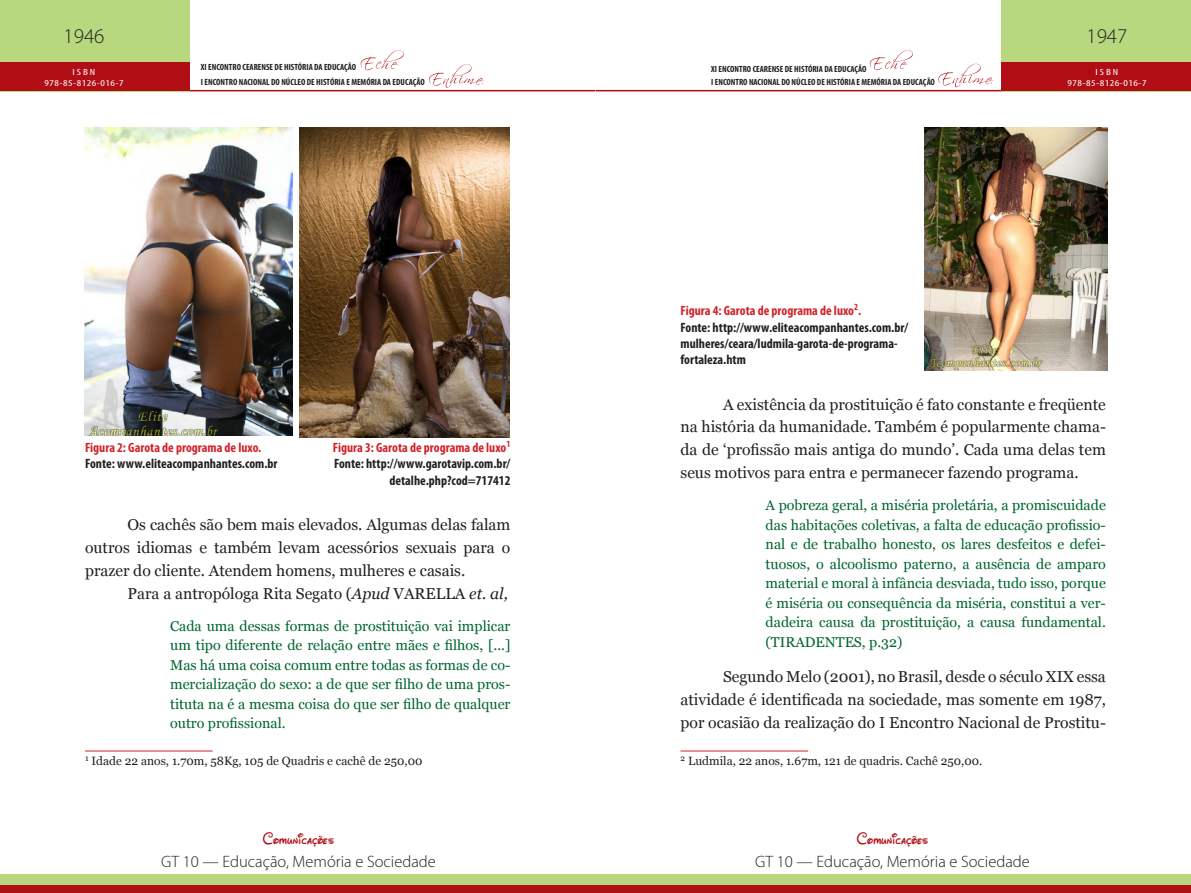
<style>
.page{position:relative;width:1191px;height:893px;background:#fff}
.page>*{position:absolute;margin:0;border:0;box-sizing:border-box;transform-origin:0 0}
.t1{font:300 21px "Myriad Pro";color:#231f20}
.t2{font:300 16.5px "Myriad Pro";color:#231f20}
.t3{font:16.5px "Waltograph";letter-spacing:.01em;color:#b00d15}
.t4{font:15.75px/22.8px "Georgia";color:#231f20;text-align:justify}
.RECUO{font:14.25px/19.5px "Georgia";color:#00652e;text-align:justify}
.LEGENDA{font:700 condensed 13.5px/16.2px "Myriad Pro";color:#231f20}
.LEGENDA-2{font:700 condensed 13.5px "Myriad Pro";color:#d1232a}
.RODAPÉ{font:12px "Georgia";color:#231f20}
.t5{font:700 condensed 9px/15px "Myriad Pro";color:#231f20}
.t6{font:condensed 9px/10.8px "Myriad Pro";letter-spacing:.04em;color:#fff;text-align:center;scale:1.3 1}
.s1{font-style:italic}
</style>
<div class="page">
<hr style="left:189px;top:90px;width:406px;height:1px;background:#b00d15">
<hr style="left:595px;top:90px;width:407px;height:1px;background:#b00d15">
<div style="left:0;top:0;width:189px;height:91px;background:#b7d87e"></div>
<div style="left:1001px;top:0;width:190px;height:91px;background:#b7d87e"></div>
<div style="left:0;top:63px;width:189px;height:28px;background:#b00d15"></div>
<div style="left:1001px;top:63px;width:190px;height:28px;background:#b00d15"></div>
<svg style="left:361px;top:50px;width:43px;height:20px"></svg>
<svg style="left:869px;top:50px;width:43px;height:20px"></svg>
<svg style="left:429px;top:64px;width:55px;height:24px"></svg>
<svg style="left:938px;top:64px;width:55px;height:23px"></svg>
<div style="left:0;top:874px;width:595px;height:19px;background:#b7d87e"></div>
<div style="left:595px;top:874px;width:596px;height:19px;background:#b7d87e"></div>
<div style="left:0;top:885px;width:595px;height:8px;background:#b00d15"></div>
<div style="left:595px;top:885px;width:596px;height:8px;background:#b00d15"></div>
<hr style="left:85px;top:751px;width:128px;height:1px;background:#d1232a">
<img style="left:299px;top:128px;width:210px;height:310px">
<img style="left:84px;top:128px;width:208px;height:308px">
<hr style="left:680px;top:751px;width:128px;height:1px;background:#d1232a">
<img style="left:924px;top:128px;width:183px;height:243px">
<h1 class="t1" style="left:63px;top:24px;width:42px">1946</h1>
<h1 class="t1" style="left:1086px;top:24px;width:42px">1947</h1>
<p class="t5" style="left:201px;top:60px;width:225px">XI ENCONTRO CEARENSE DE HISTÓRIA DA EDUCAÇÃO<br>I ENCONTRO NACIONAL DO NÚCLEO DE HISTÓRIA E MEMÓRIA DA EDUCAÇÃO</p>
<p class="t5" style="left:711px;top:62px;width:225px;line-height:13.2px">XI ENCONTRO CEARENSE DE HISTÓRIA DA EDUCAÇÃO<br>I ENCONTRO NACIONAL DO NÚCLEO DE HISTÓRIA E MEMÓRIA DA EDUCAÇÃO</p>
<p class="t6" style="left:44px;top:66px;width:62px">ISBN<br>978-85-8126-016-7</p>
<p class="t6" style="left:1067px;top:66px;width:62px">ISBN<br>978-85-8126-016-7</p>
<p class="LEGENDA-2" style="left:85px;top:439px;width:178px">Figura 2: Garota de programa de luxo.</p>
<p class="LEGENDA-2" style="left:333px;top:439px;width:179px">Figura 3: Garota de programa de luxo<sup>1</sup></p>
<p class="LEGENDA" style="left:85px;top:455px;width:194px">Fonte: www.eliteacompanhantes.com.br</p>
<p class="LEGENDA" style="left:334px;top:455px;width:178px">Fonte: http://www.garotavip.com.br/</p>
<p class="LEGENDA" style="left:389px;top:472px;width:123px">detalhe.php?cod=717412</p>
<p class="t4" style="left:85px;top:514px;width:427px;text-indent:43px">Os cachês são bem mais elevados. Algumas delas falam outros idiomas e também levam acessórios sexuais para o prazer do cliente. Atendem homens, mulheres e casais.</p>
<p class="t4" style="left:128px;top:582px;width:382px">Para a antropóloga Rita Segato (<span class="s1">Apud</span> VARELLA <span class="s1">et. al,</span></p>
<p class="RECUO" style="left:170px;top:616px;width:342px">Cada uma dessas formas de prostituição vai implicar um tipo diferente de relação entre mães e filhos, [...] Mas há uma coisa comum entre todas as formas de co&shy;mercialização do sexo: a de que ser filho de uma pros&shy;tituta na é a mesma coisa do que ser filho de qualquer outro profissional.</p>
<p class="RODAPÉ" style="left:85px;top:754px;width:339px"><sup>1</sup> Idade 22 anos, 1.70m, 58Kg, 105 de Quadris e cachê de 250,00</p>
<p class="t3" style="left:263px;top:826px;width:73px">Comunicações</p>
<p class="t2" style="left:161px;top:852px;width:276px">GT 10 — Educação, Memória e Sociedade</p>
<p class="LEGENDA-2" style="left:680px;top:302px;width:182px">Figura 4: Garota de programa de luxo<sup>2</sup>.</p>
<p class="LEGENDA" style="left:680px;top:319px;width:229px">Fonte: http://www.eliteacompanhantes.com.br/ mulheres/ceara/ludmila-garota-de-programa&shy;fortaleza.htm</p>
<p class="t4" style="left:680px;top:393px;width:427px;text-indent:43px">A existência da prostituição é fato constante e freqüente na história da humanidade. Também é popularmente chama&shy;da de ‘profissão mais antiga do mundo’. Cada uma delas tem seus motivos para entra e permanecer fazendo programa.</p>
<p class="RECUO" style="left:765px;top:496px;width:342px">A pobreza geral, a miséria proletária, a promiscuidade das habitações coletivas, a falta de educação profissio&shy;nal e de trabalho honesto, os lares desfeitos e defei&shy;tuosos, o alcoolismo paterno, a ausência de amparo material e moral à infância desviada, tudo isso, porque é miséria ou consequência da miséria, constitui a ver&shy;dadeira causa da prostituição, a causa fundamental. (TIRADENTES, p.32)</p>
<p class="t4" style="left:680px;top:666px;width:427px;text-indent:43px">Segundo Melo (2001), no Brasil, desde o século XIX essa atividade é identificada na sociedade, mas somente em 1987, por ocasião da realização do I Encontro Nacional de Prostitu-</p>
<p class="RODAPÉ" style="left:680px;top:754px;width:303px"><sup>2</sup> Ludmila, 22 anos, 1.67m, 121 de quadris. Cachê 250,00.</p>
<p class="t3" style="left:857px;top:826px;width:73px">Comunicações</p>
<p class="t2" style="left:755px;top:852px;width:276px">GT 10 — Educação, Memória e Sociedade</p>
</div>
